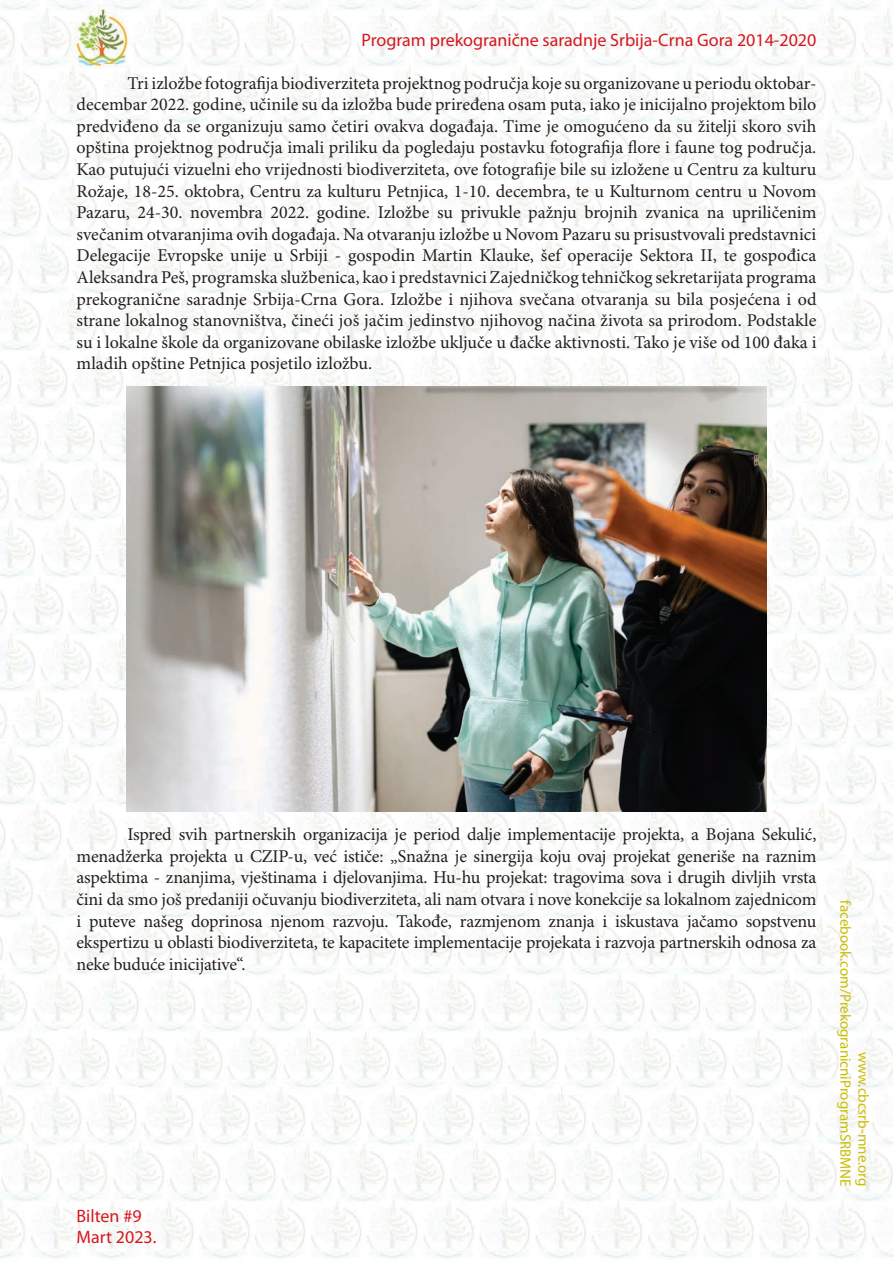
<style>
.page{position:relative;width:893px;height:1263px;background:#fff}
.page>*{position:absolute;margin:0;border:0;box-sizing:border-box;transform-origin:0 0}
.t1{font:18px/21.6px "Minion Pro";letter-spacing:-.005em;color:#231f20;text-align:justify}
.t2{font:18px/21.6px "Myriad Pro";color:#d7171f}
.t3{font:15px/18px "Myriad Pro";color:#cbbe01;text-align:right}
</style>
<div class="page">
<img style="left:0;top:0;width:893px;height:1258px">
<img style="left:127px;top:387px;width:640px;height:424px">
<p class="t2" style="left:362px;top:29px;width:456px">Program prekogranične saradnje Srbija-Crna Gora 2014-2020</p>
<p class="t1" style="left:77px;top:73px;width:741px;text-indent:51px">Tri izložbe fotografija biodiverziteta projektnog područja koje su organizovane u periodu oktobar&shy;decembar 2022. godine, učinile su da izložba bude priređena osam puta, iako je inicijalno projektom bilo predviđeno da se organizuju samo četiri ovakva događaja. Time je omogućeno da su žitelji skoro svih opština projektnog područja imali priliku da pogledaju postavku fotografija flore i faune tog područja.<br>Kao putujući vizuelni eho vrijednosti biodiverziteta, ove fotografije bile su izložene u Centru za kulturu Rožaje, 18-25. oktobra, Centru za kulturu Petnjica, 1-10. decembra, te u Kulturnom centru u Novom Pazaru, 24-30. novembra 2022. godine. Izložbe su privukle pažnju brojnih zvanica na upriličenim svečanim otvaranjima ovih događaja. Na otvaranju izložbe u Novom Pazaru su prisustvovali predstavnici Delegacije Evropske unije u Srbiji - gospodin Martin Klauke, šef operacije Sektora II, te gospođica Aleksandra Peš, programska službenica, kao i predstavnici Zajedničkog tehničkog sekretarijata programa prekogranične saradnje Srbija-Crna Gora. Izložbe i njihova svečana otvaranja su bila posjećena i od strane lokalnog stanovništva, čineći još jačim jedinstvo njihovog načina života sa prirodom. Podstakle su i lokalne škole da organizovane obilaske izložbe uključe u đačke aktivnosti. Tako je više od 100 đaka i mladih opštine Petnjica posjetilo izložbu.</p>
<p class="t1" style="left:77px;top:824px;width:741px;text-indent:51px">Ispred svih partnerskih organizacija je period dalje implementacije projekta, a Bojana Sekulić, menadžerka projekta u CZIP-u, već ističe: „Snažna je sinergija koju ovaj projekat generiše na raznim aspektima - znanjima, vještinama i djelovanjima. Hu-hu projekat: tragovima sova i drugih divljih vrsta čini da smo još predaniji očuvanju biodiverziteta, ali nam otvara i nove konekcije sa lokalnom zajednicom i puteve našeg doprinosa njenom razvoju. Takođe, razmjenom znanja i iskustava jačamo sopstvenu ekspertizu u oblasti biodiverziteta, te kapacitete implementacije projekata i razvoja partnerskih odnosa za neke buduće inicijative“.</p>
<p class="t2" style="left:77px;top:1204px;width:82px">Bilten #9<br>Mart 2023.</p>
<p class="t3" style="left:873px;top:900px;width:288px;rotate:90deg">www.cbcsrb-mne.org facebook.com/PrekogranicniProgramSRBMNE</p>
</div>
